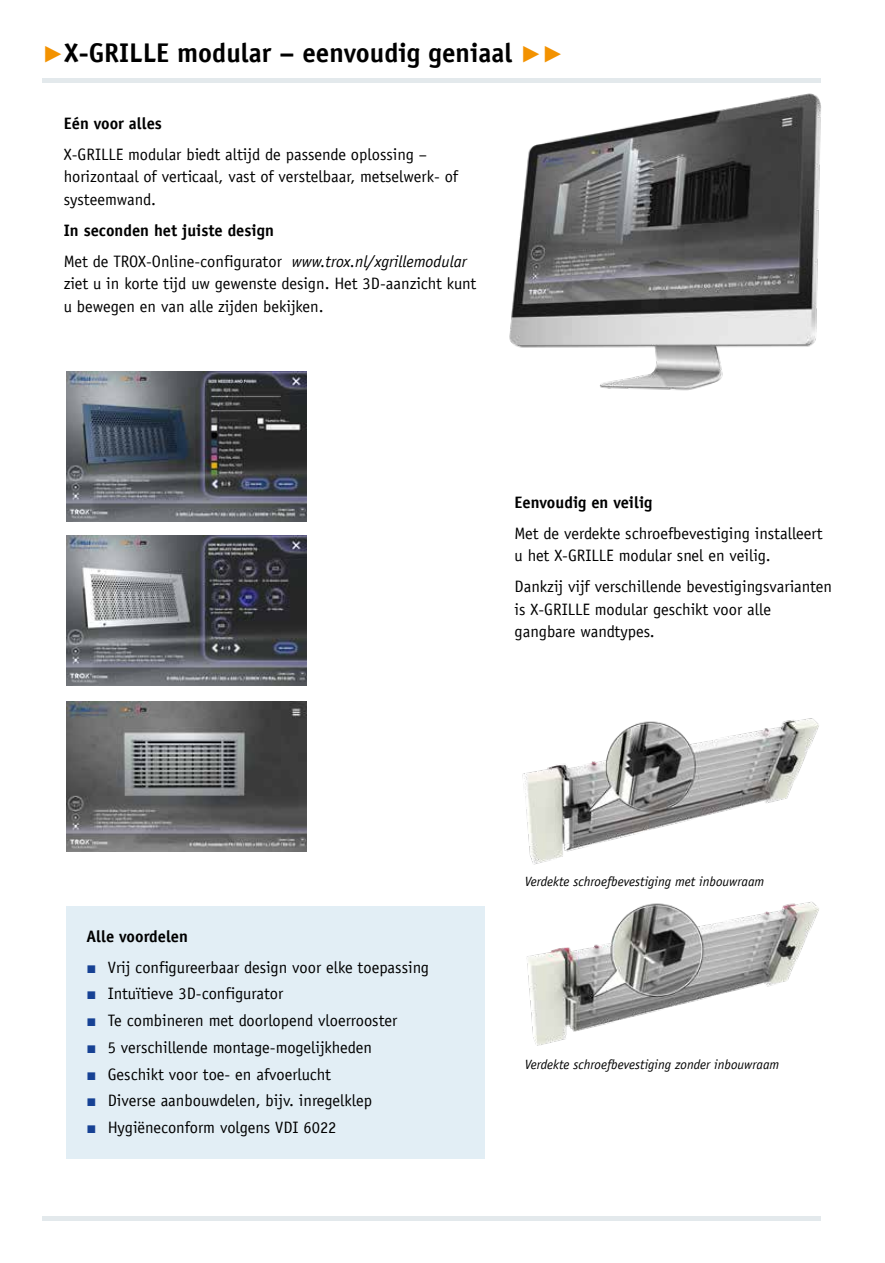
<style>
.page{position:relative;width:885px;height:1263px;background:#fff}
.page>*{position:absolute;margin:0;border:0;box-sizing:border-box;transform-origin:0 0}
.t1{font:700 27px "TROX Officina Sans";color:#000}
.t2{font:16.5px/22.5px "TROX Officina Sans";color:#000}
.t3{font:700 16.5px "TROX Officina Sans";color:#000}
.t4{font:italic 13.5px "TROX Officina Sans";color:#000}
.s1{font-family:"TROX Helvetica";font-weight:400;color:#f39200}
.s2{font-weight:700}
.s3{font-style:italic}
.s4{font-family:"Arial";font-weight:700;color:#164194}
</style>
<div class="page">
<img style="left:495px;top:78px;width:326px;height:313px">
<div style="left:66px;top:906px;width:419px;height:253px;background:#e2eef5"></div>
<hr style="left:43px;top:79px;width:778px;height:4px;background:#e3e9ec">
<hr style="left:43px;top:1216px;width:778px;height:4px;background:#e3e9ec">
<img style="left:66px;top:371px;width:240px;height:150px">
<img style="left:66px;top:535px;width:240px;height:150px">
<img style="left:66px;top:702px;width:240px;height:150px">
<img style="left:526px;top:902px;width:293px;height:144px">
<img style="left:522px;top:718px;width:297px;height:147px">
<h1 class="t1" style="left:43px;top:36px;width:523px"><span class="s1">▶</span>X-GRILLE modular – eenvoudig geniaal <span class="s1">▶▶</span></h1>
<p class="t3" style="left:64px;top:113px;width:100px">Eén voor alles</p>
<p class="t2" style="left:64px;top:143px;width:395px">X-GRILLE modular biedt altijd de passende oplossing – horizontaal of verticaal, vast of verstelbaar, metselwerk- of systeemwand.</p>
<p class="t2" style="left:64px;top:215px;width:404px;line-height:31px"><span class="s2">In seconden het juiste design<br></span>Met de TROX-Online-configurator <span class="s3">www.trox.nl/xgrillemodular</span></p>
<p class="t2" style="left:64px;top:273px;width:414px">ziet u in korte tijd uw gewenste design. Het 3D-aanzicht kunt u bewegen en van alle zijden bekijken.</p>
<p class="t3" style="left:514px;top:492px;width:139px">Eenvoudig en veilig</p>
<p class="t2" style="left:514px;top:522px;width:309px">Met de verdekte schroefbevestiging installeert u het X-GRILLE modular snel en veilig.</p>
<p class="t2" style="left:514px;top:575px;width:319px">Dankzij vijf verschillende bevestigingsvarianten is X-GRILLE modular geschikt voor alle gangbare wandtypes.</p>
<p class="t3" style="left:86px;top:926px;width:103px">Alle voordelen</p>
<p class="t2" style="left:86px;top:956px;width:344px"><span class="s4">■</span> Vrij configureerbaar design voor elke toepassing</p>
<p class="t2" style="left:86px;top:982px;width:198px"><span class="s4">■</span> Intuïtieve 3D-configurator</p>
<p class="t2" style="left:86px;top:1009px;width:312px"><span class="s4">■</span> Te combineren met doorlopend vloerrooster</p>
<p class="t2" style="left:86px;top:1036px;width:287px"><span class="s4">■</span> 5 verschillende montage-mogelijkheden</p>
<p class="t2" style="left:86px;top:1063px;width:246px"><span class="s4">■</span> Geschikt voor toe- en afvoerlucht</p>
<p class="t2" style="left:86px;top:1089px;width:287px"><span class="s4">■</span> Diverse aanbouwdelen, bijv. inregelklep</p>
<p class="t2" style="left:86px;top:1116px;width:251px"><span class="s4">■</span> Hygiëneconform volgens VDI 6022</p>
<p class="t4" style="left:524px;top:873px;width:241px">Verdekte schroefbevestiging met inbouwraam</p>
<p class="t4" style="left:524px;top:1057px;width:256px">Verdekte schroefbevestiging zonder inbouwraam</p>
</div>
